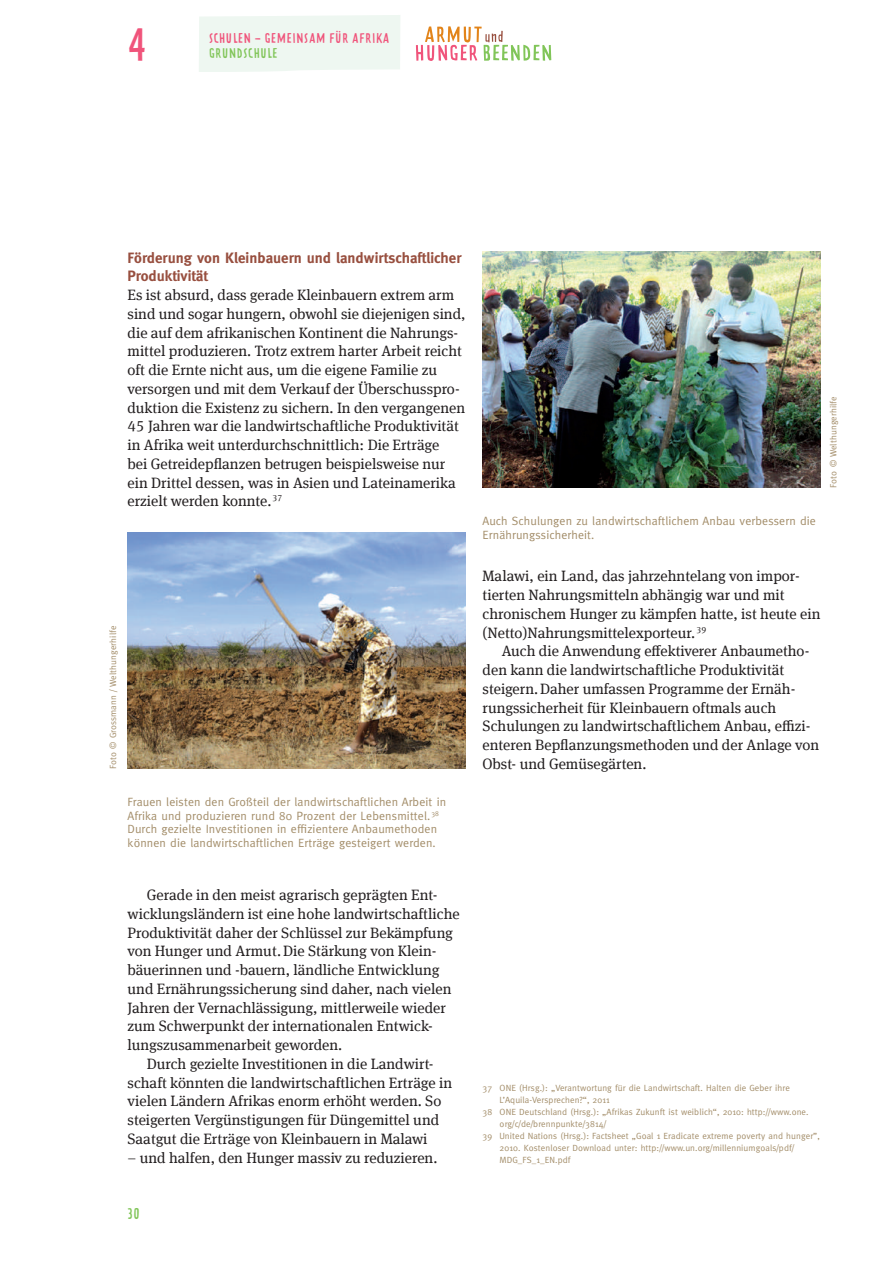
<style>
.page{position:relative;width:893px;height:1263px;background:#fff}
.page>*{position:absolute;margin:0;border:0;box-sizing:border-box;transform-origin:0 0}
.t1{font:45px "Prater Block Two Fill";color:#f0547b}
.t2{font:15px/18.8px "Meta Serif Offc Pro";color:#231f20}
.t3{font:700 15px/18.8px "Meta";color:#984f3f}
.t4{font:15px "Prater Block Two Fill";color:#81c559}
.t5{font:13.5px "Prater Block Two Fill";letter-spacing:-.05em;color:#f0547b}
.t6{font:13.5px "Prater Block Two Fill";letter-spacing:-.05em;color:#81c559}
.t7{font:12px/13.5px "Meta";letter-spacing:.01em;color:#a38d69}
.t8{font:9px "Meta";letter-spacing:.01em;color:#a38d69}
</style>
<div class="page">
<div style="left:199px;top:15px;width:201px;height:57px;background:#eef7f1"></div>
<svg style="left:416px;top:26px;width:135px;height:35px"></svg>
<img style="left:128px;top:532px;width:338px;height:237px">
<img style="left:483px;top:251px;width:338px;height:236px">
<h1 class="t1" style="left:128px;top:17px;width:25px">4</h1>
<p class="t5" style="left:209px;top:29px;width:183px">SCHULEN – GEMEINSAM FÜR AFRIKA</p>
<p class="t6" style="left:209px;top:44px;width:71px">GRUNDSCHULE</p>
<p class="t3" style="left:128px;top:248px;width:335px">Förderung von Kleinbauern und landwirtschaftlicher<br>Produktivität</p>
<p class="t2" style="left:128px;top:285px;width:340px">Es ist absurd, dass gerade Kleinbauern extrem arm sind und sogar hungern, obwohl sie diejenigen sind, die auf dem afrikanischen Kontinent die Nahrungs&shy;mittel produzieren. Trotz extrem harter Arbeit reicht oft die Ernte nicht aus, um die eigene Familie zu versorgen und mit dem Verkauf der Überschusspro&shy;duktion die Existenz zu sichern. In den vergangenen 45 Jahren war die landwirtschaftliche Produktivität in Afrika weit unterdurchschnittlich: Die Erträge<br>bei Getreidepflanzen betrugen beispielsweise nur ein Drittel dessen, was in Asien und Lateinamerika erzielt werden konnte. <sup>37</sup></p>
<p class="t8" style="left:108px;top:769px;width:144px;rotate:-90deg">Foto © Grossmann / Welthungerhilfe</p>
<p class="t7" style="left:128px;top:795px;width:320px">Frauen leisten den Großteil der landwirtschaftlichen Arbeit in Afrika und produzieren rund 80 Prozent der Lebensmittel. <sup>38<br></sup>Durch gezielte Investitionen in effizientere Anbaumethoden können die landwirtschaftlichen Erträge gesteigert werden.</p>
<p class="t2" style="left:147px;top:885px;width:292px">Gerade in den meist agrarisch geprägten Ent-</p>
<p class="t2" style="left:128px;top:903px;width:334px">wicklungsländern ist eine hohe landwirtschaftliche</p>
<p class="t2" style="left:128px;top:922px;width:327px">Produktivität daher der Schlüssel zur Bekämpfung</p>
<p class="t2" style="left:128px;top:941px;width:310px">von Hunger und Armut.Die Stärkung von Klein-</p>
<p class="t2" style="left:128px;top:960px;width:314px">bäuerinnen und -bauern, ländliche Entwicklung</p>
<p class="t2" style="left:128px;top:978px;width:325px">und Ernährungssicherung sind daher, nach vielen</p>
<p class="t2" style="left:128px;top:997px;width:320px">Jahren der Vernachlässigung, mittlerweile wieder</p>
<p class="t2" style="left:128px;top:1016px;width:307px">zum Schwerpunkt der internationalen Entwick-</p>
<p class="t2" style="left:128px;top:1035px;width:216px">lungszusammenarbeit geworden.</p>
<p class="t2" style="left:147px;top:1053px;width:288px">Durch gezielte Investitionen in die Landwirt-</p>
<p class="t2" style="left:128px;top:1072px;width:326px">schaft könnten die landwirtschaftlichen Erträge in</p>
<p class="t2" style="left:128px;top:1091px;width:315px">vielen Ländern Afrikas enorm erhöht werden. So</p>
<p class="t2" style="left:128px;top:1110px;width:313px">steigerten Vergünstigungen für Düngemittel und</p>
<p class="t2" style="left:128px;top:1128px;width:302px">Saatgut die Erträge von Kleinbauern in Malawi</p>
<p class="t2" style="left:128px;top:1147px;width:311px">– und halfen, den Hunger massiv zu reduzieren.</p>
<p class="t4" style="left:128px;top:1204px;width:15px">30</p>
<p class="t8" style="left:828px;top:487px;width:93px;rotate:-90deg">Foto © Welthungerhilfe</p>
<p class="t7" style="left:483px;top:514px;width:335px">Auch Schulungen zu landwirtschaftlichem Anbau verbessern die<br>Ernährungssicherheit.</p>
<p class="t2" style="left:483px;top:566px;width:339px">Malawi, ein Land, das jahrzehntelang von impor&shy;tierten Nahrungsmitteln abhängig war und mit chronischem Hunger zu kämpfen hatte, ist heute ein (Netto)Nahrungsmittelexporteur. <sup>39</sup></p>
<p class="t2" style="left:483px;top:641px;width:338px;text-indent:19px">Auch die Anwendung effektiverer Anbaumetho&shy;den kann die landwirtschaftliche Produktivität steigern.Daher umfassen Programme der Ernäh&shy;rungssicherheit für Kleinbauern oftmals auch Schulungen zu landwirtschaftlichem Anbau, effizi&shy;enteren Bepflanzungsmethoden und der Anlage von Obst- und Gemüsegärten.</p>
<p class="t8" style="left:483px;top:1082px;width:309px">37 ONE (Hrsg.): „Verantwortung für die Landwirtschaft. Halten die Geber ihre</p>
<p class="t8" style="left:500px;top:1094px;width:112px">L’Aquila-Versprechen?“, 2011</p>
<p class="t8" style="left:483px;top:1106px;width:327px">38 ONE Deutschland (Hrsg.): „Afrikas Zukunft ist weiblich“, 2010: http://www.one.</p>
<p class="t8" style="left:500px;top:1118px;width:108px">org/c/de/brennpunkte/3814/</p>
<p class="t8" style="left:483px;top:1130px;width:339px">39 United Nations (Hrsg.): Factsheet „Goal 1 Eradicate extreme poverty and hunger”,</p>
<p class="t8" style="left:500px;top:1142px;width:296px">2010. Kostenloser Download unter: http://www.un.org/millenniumgoals/pdf/</p>
<p class="t8" style="left:500px;top:1154px;width:72px">MDG_FS_1_EN.pdf</p>
</div>
